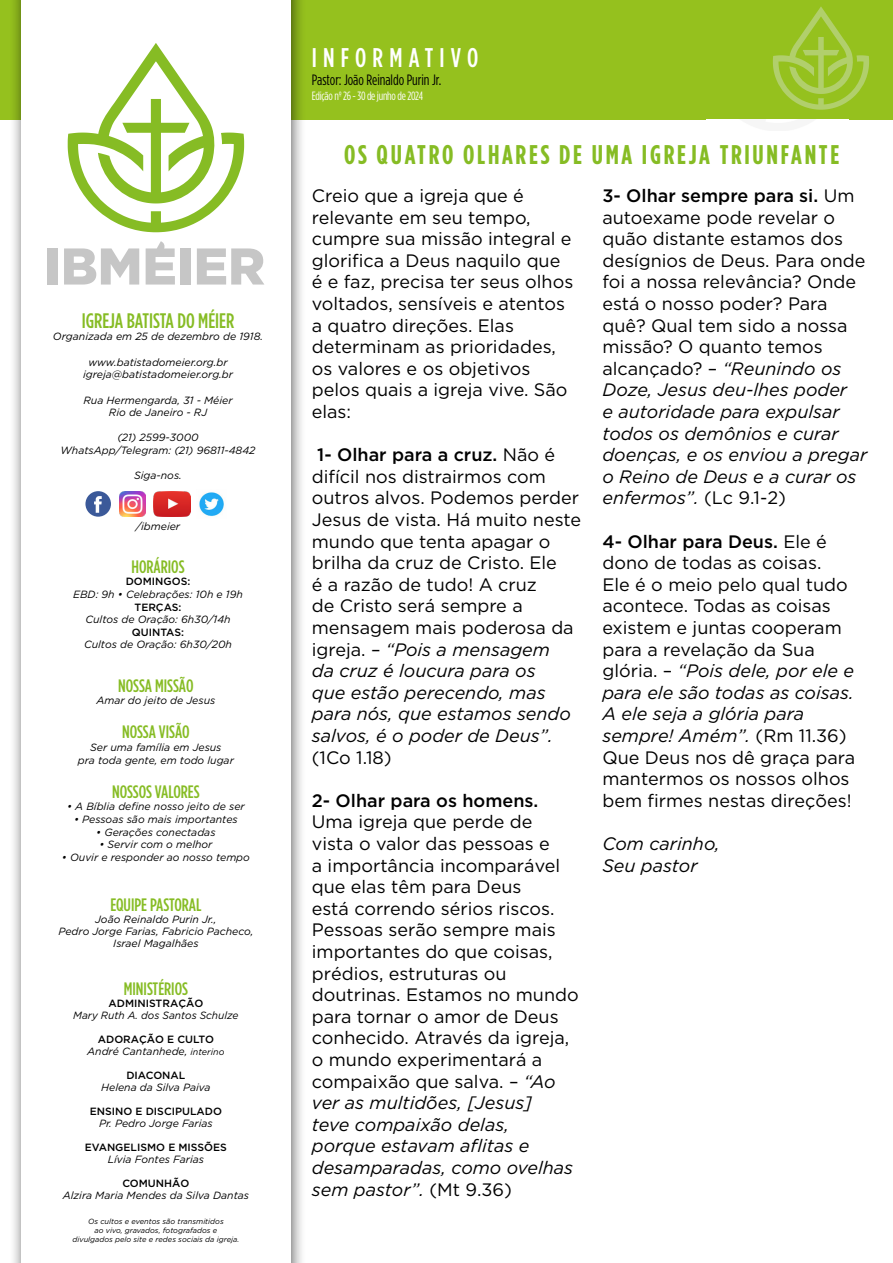
<style>
.page{position:relative;width:893px;height:1263px;background:#fff}
.page>*{position:absolute;margin:0;border:0;box-sizing:border-box;transform-origin:0 0}
.t1{font:700 27px "Gotham Condensed";letter-spacing:.1em;color:#86bc24}
.t2{font:500 27px "Gotham Condensed";letter-spacing:.23em;color:#fff}
.t3{font:500 21px "Gotham Condensed";color:#86bc24}
.t4{font:18px/21.6px "Gotham";color:#000}
.t5{font:500 18px "Gotham Condensed";color:#86bc24}
.t6{font:500 18px "Gotham";color:#000}
.t7{font:italic 18px/21.6px "Gotham";color:#000}
.t8{font:15px "Gotham Condensed";color:#000}
.t9{font:12px "Gotham Condensed";letter-spacing:-.02em;color:#fff}
.t10{font:italic 10.5px/12.6px "Gotham";color:#000;text-align:center}
.t11{font:500 10.5px "Gotham";color:#000}
.t12{font:italic 7.5px/9px "Gotham";color:#000;text-align:center}
.s1{font-weight:500;font-style:normal}
.s2{font-size:9px}
.s3{font-weight:500}
.s4{font-style:italic}
</style>
<div class="page">
<div style="left:0;top:0;width:893px;height:119px;background:#95c11e"></div>
<div style="left:9px;top:0;width:298px;height:1263px;background:#000;opacity:.64"></div>
<div style="left:21px;top:0;width:270px;height:1263px;background:#fff"></div>
<svg style="left:68px;top:43px;width:176px;height:189px"></svg>
<div style="left:47px;top:248px;width:10px;height:37px;background:#c6c6c6"></div>
<svg style="left:64px;top:248px;width:75px;height:37px"></svg>
<div style="left:180px;top:248px;width:10px;height:37px;background:#c6c6c6"></div>
<svg style="left:197px;top:248px;width:67px;height:37px"></svg>
<svg style="left:146px;top:241px;width:29px;height:44px"></svg>
<svg style="left:773px;top:6px;width:96px;height:104px"></svg>
<img style="left:120px;top:491px;width:25px;height:26px">
<img style="left:199px;top:492px;width:25px;height:25px">
<div style="left:85px;top:491px;width:26px;height:26px;background:#3b5999;border-radius:50%"></div>
<svg style="left:94px;top:496px;width:8px;height:17px"></svg>
<img style="left:154px;top:491px;width:36px;height:26px">
<p class="t3" style="left:82px;top:309px;width:154px">IGREJA BATISTA DO MÉIER</p>
<p class="t10" style="left:53px;top:330px;width:212px">Organizada em 25 de dezembro de 1918.</p>
<p class="t10" style="left:83px;top:356px;width:152px">www.batistadomeier.org.br igreja@batistadomeier.org.br</p>
<p class="t10" style="left:83px;top:393px;width:151px">Rua Hermengarda, 31 - Méier<br>Rio de Janeiro - RJ</p>
<p class="t10" style="left:61px;top:431px;width:196px">(21) 2599-3000<br>WhatsApp/Telegram: (21) 96811-4842</p>
<p class="t10" style="left:134px;top:469px;width:49px">Siga-nos.</p>
<p class="t10" style="left:136px;top:519px;width:46px">/ibmeier</p>
<p class="t5" style="left:131px;top:556px;width:55px">HORÁRIOS</p>
<p class="t11" style="left:126px;top:576px;width:66px">DOMINGOS:</p>
<p class="t10" style="left:73px;top:588px;width:171px">EBD: 9h • Celebrações: 10h e 19h</p>
<p class="t11" style="left:135px;top:601px;width:49px">TERÇAS:</p>
<p class="t10" style="left:85px;top:613px;width:147px">Cultos de Oração: 6h30/14h</p>
<p class="t11" style="left:132px;top:626px;width:54px">QUINTAS:</p>
<p class="t10" style="left:84px;top:638px;width:150px">Cultos de Oração: 6h30/20h</p>
<p class="t5" style="left:118px;top:675px;width:77px">NOSSA MISSÃO</p>
<p class="t10" style="left:96px;top:694px;width:120px">Amar do jeito de Jesus</p>
<p class="t5" style="left:122px;top:722px;width:69px">NOSSA VISÃO</p>
<p class="t10" style="left:78px;top:741px;width:157px">Ser uma família em Jesus<br>pra toda gente, em todo lugar</p>
<p class="t5" style="left:112px;top:781px;width:89px">NOSSOS VALORES</p>
<p class="t10" style="left:67px;top:800px;width:179px">• A Bíblia define nosso jeito de ser</p>
<p class="t10" style="left:74px;top:813px;width:165px">• Pessoas são mais importantes</p>
<p class="t10" style="left:96px;top:825px;width:121px">• Gerações conectadas</p>
<p class="t10" style="left:99px;top:838px;width:115px">• Servir com o melhor</p>
<p class="t10" style="left:62px;top:851px;width:190px">• Ouvir e responder ao nosso tempo</p>
<p class="t5" style="left:110px;top:894px;width:92px">EQUIPE PASTORAL</p>
<p class="t10" style="left:58px;top:913px;width:196px;line-height:12px">João Reinaldo Purin Jr.,<br>Pedro Jorge Farias, Fabricio Pacheco,<br>Israel Magalhães</p>
<p class="t5" style="left:124px;top:978px;width:66px">MINISTÉRIOS</p>
<p class="t11" style="left:109px;top:997px;width:96px">ADMINISTRAÇÃO</p>
<p class="t10" style="left:73px;top:1008px;width:167px">Mary Ruth A. dos Santos Schulze</p>
<p class="t10" style="left:87px;top:1033px;width:139px;line-height:12px"><span class="s1">ADORAÇÃO E CULTO<br></span>André Cantanhede, <span class="s2">interino</span></p>
<p class="t11" style="left:126px;top:1069px;width:60px">DIACONAL</p>
<p class="t10" style="left:101px;top:1080px;width:111px">Helena da Silva Paiva</p>
<p class="t11" style="left:90px;top:1105px;width:134px">ENSINO E DISCIPULADO</p>
<p class="t10" style="left:99px;top:1116px;width:115px">Pr. Pedro Jorge Farias</p>
<p class="t11" style="left:85px;top:1141px;width:144px">EVANGELISMO E MISSÕES</p>
<p class="t10" style="left:108px;top:1152px;width:98px">Lívia Fontes Farias</p>
<p class="t11" style="left:122px;top:1177px;width:69px">COMUNHÃO</p>
<p class="t10" style="left:63px;top:1188px;width:188px">Alzira Maria Mendes da Silva Dantas</p>
<p class="t12" style="left:73px;top:1216px;width:168px">Os cultos e eventos são transmitidos<br>ao vivo, gravados, fotografados e<br>divulgados pelo site e redes sociais da igreja.</p>
<h1 class="t2" style="left:312px;top:43px;width:168px">INFORMATIVO</h1>
<p class="t8" style="left:312px;top:72px;width:131px">Pastor: João Reinaldo Purin Jr.</p>
<p class="t9" style="left:312px;top:89px;width:113px">Edição nº 26 - 30 de junho de 2024</p>
<h1 class="t1" style="left:344px;top:139px;width:496px">OS QUATRO OLHARES DE UMA IGREJA TRIUNFANTE</h1>
<p class="t4" style="left:602px;top:184px;width:266px"><span class="s3">3- Olhar sempre para si.</span> Um autoexame pode revelar o quão distante estamos dos desígnios de Deus. Para onde foi a nossa relevância? Onde está o nosso poder? Para quê? Qual tem sido a nossa missão? O quanto temos alcançado? – <span class="s4">“Reunindo os<br>Doze, Jesus deu-lhes poder<br>e autoridade para expulsar todos os demônios e curar doenças, e os enviou a pregar o Reino de Deus e a curar os enfermos”.</span> (Lc 9.1-2)</p>
<p class="t4" style="left:602px;top:530px;width:254px"><span class="s3">4- Olhar para Deus.</span> Ele é dono de todas as coisas.<br>Ele é o meio pelo qual tudo acontece. Todas as coisas existem e juntas cooperam para a revelação da Sua glória. – <span class="s4">“Pois dele, por ele e para ele são todas as coisas.<br>A ele seja a glória para sempre! Amém”.</span> (Rm 11.36)<br>Que Deus nos dê graça para mantermos os nossos olhos bem firmes nestas direções!</p>
<p class="t7" style="left:602px;top:833px;width:119px">Com carinho,<br>Seu pastor</p>
<p class="t4" style="left:312px;top:184px;width:263px">Creio que a igreja que é relevante em seu tempo, cumpre sua missão integral e glorifica a Deus naquilo que é e faz, precisa ter seus olhos voltados, sensíveis e atentos a quatro direções. Elas determinam as prioridades, os valores e os objetivos pelos quais a igreja vive. São elas:</p>
<p class="t4" style="left:312px;top:444px;width:271px;text-indent:5px"><span class="s3">1- Olhar para a cruz.</span> Não é difícil nos distrairmos com outros alvos. Podemos perder<br>Jesus de vista. Há muito neste mundo que tenta apagar o brilha da cruz de Cristo. Ele<br>é a razão de tudo! A cruz<br>de Cristo será sempre a mensagem mais poderosa da igreja. – <span class="s4">“Pois a mensagem<br>da cruz é loucura para os<br>que estão perecendo, mas para nós, que estamos sendo salvos, é o poder de Deus”.</span></p>
<p class="t4" style="left:312px;top:746px;width:81px">(1Co 1.18)</p>
<p class="t6" style="left:312px;top:790px;width:228px">2- Olhar para os homens.</p>
<p class="t4" style="left:312px;top:811px;width:268px">Uma igreja que perde de vista o valor das pessoas e<br>a importância incomparável que elas têm para Deus<br>está correndo sérios riscos.<br>Pessoas serão sempre mais importantes do que coisas, prédios, estruturas ou doutrinas. Estamos no mundo para tornar o amor de Deus conhecido. Através da igreja, o mundo experimentará a compaixão que salva. – <span class="s4">“Ao ver as multidões, [Jesus]<br>teve compaixão delas,<br>porque estavam aflitas e desamparadas, como ovelhas sem pastor”.</span> (Mt 9.36)</p>
</div>
